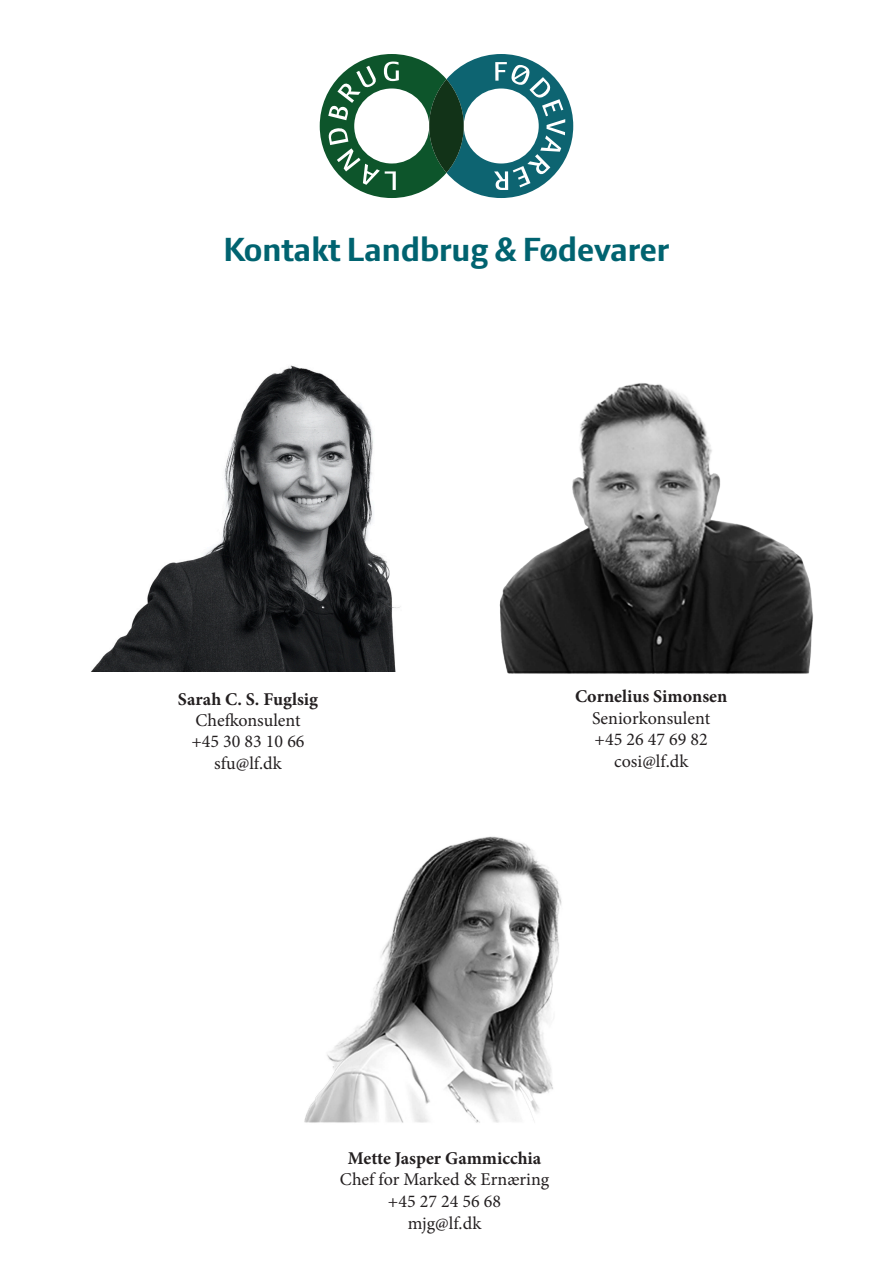
<style>
.page{position:relative;width:893px;height:1263px;background:#fff}
.page>*{position:absolute;margin:0;border:0;box-sizing:border-box;transform-origin:0 0}
.t1{font:700 36px "LF Press Sans";color:#006370}
.t2{font:18px/21.6px "Minion Pro";color:#231f20;text-align:center}
.t3{font:700 18px "Minion Pro";color:#231f20}
.s1{font-weight:700}
</style>
<div class="page">
<svg style="left:320px;top:54px;width:253px;height:144px"></svg>
<img style="left:91px;top:365px;width:310px;height:306px">
<img style="left:499px;top:383px;width:315px;height:291px">
<img style="left:304px;top:836px;width:258px;height:287px">
<p class="t1" style="left:224px;top:229px;width:447px">Kontakt Landbrug &amp; Fødevarer</p>
<p class="t2" style="left:178px;top:688px;width:142px"><span class="s1">Sarah C. S. Fuglsig<br></span>Chefkonsulent<br>+45 30 83 10 66 sfu@lf.dk</p>
<p class="t2" style="left:575px;top:686px;width:154px"><span class="s1">Cornelius Simonsen<br></span>Seniorkonsulent<br>+45 26 47 69 82 cosi@lf.dk</p>
<p class="t3" style="left:348px;top:1146px;width:195px">Mette Jasper Gammicchia</p>
<p class="t2" style="left:340px;top:1169px;width:211px">Chef for Marked &amp; Ernæring +45 27 24 56 68<br>mjg@lf.dk</p>
</div>
